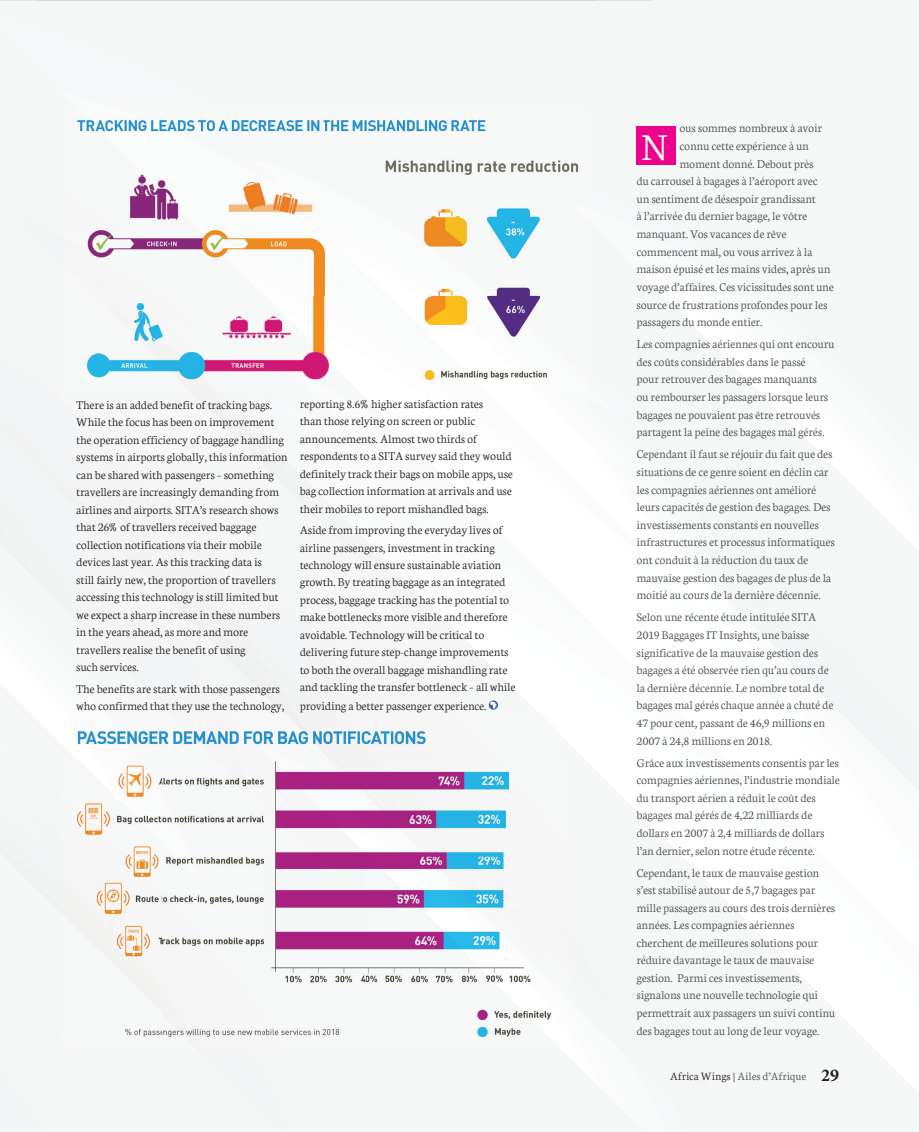
<style>
.page{position:relative;width:919px;height:1132px;background:#fff}
.page>*{position:absolute;margin:0;border:0;box-sizing:border-box;transform-origin:0 0}
.t1{font:300 40.5px "Neuton";color:#fff}
.t2{font:300 12.75px/17.5px "Neuton";letter-spacing:-.01em;color:#4b4c4d}
.t3{font:300 12.75px/17.5px "Neuton";letter-spacing:-.01em;color:#231f20}
.t4{font:300 12px "Neuton";color:#4b4c4d}
.s1{color:#231f20}
.s2{font-family:"Minion Pro";font-weight:700;font-size:18px;color:#231f20}
</style>
<div class="page">
<img style="left:0;top:0;width:918px;height:1131px">
<img style="left:65px;top:107px;width:522px;height:285px">
<img style="left:61px;top:761px;width:508px;height:288px">
<img style="left:72px;top:711px;width:488px;height:46px">
<img style="left:76px;top:711px;width:208px;height:1px">
<div style="left:636px;top:126px;width:40px;height:38px;background:#ed028c"></div>
<svg style="left:488px;top:700px;width:10px;height:9px"></svg>
<svg style="left:490px;top:701px;width:6px;height:7px"></svg>
<p class="t3" style="left:76px;top:395px;width:213px">There is an added benefit of tracking bags.<br>While the focus has been on improvement the operation efficiency of baggage handling systems in airports globally, this information can be shared with passengers – something travellers are increasingly demanding from airlines and airports. SITA’s research shows that 26%of travellers received baggage collection notifications via their mobile devices last year. As this tracking data is<br>still fairly new, the proportion of travellers accessing this technology is still limited but we expect a sharp increase in these numbers in the years ahead, as more and more travellers realise the benefit of using<br>such services.</p>
<p class="t3" style="left:76px;top:678px;width:209px">The benefits are stark with those passengers who confirmed that they use the technology,</p>
<p class="t3" style="left:300px;top:394px;width:215px">reporting 8.6%higher satisfaction rates<br>than those relying on screen or public announcements. Almost two thirds of respondents to a SITA survey said they would definitely track their bags on mobile apps, use bag collection information at arrivals and use their mobiles to report mishandled bags.</p>
<p class="t3" style="left:300px;top:520px;width:217px">Aside from improving the everyday lives of airline passengers, investment in tracking technology will ensure sustainable aviation growth. By treating baggage as an integrated process, baggage tracking has the potential to make bottlenecks more visible and therefore avoidable. Technology will be critical to delivering future step-change improvements to both the overall baggage mishandling rate and tackling the transfer bottleneck – all while</p>
<p class="t3" style="left:300px;top:695px;width:188px">providing a better passenger experience.</p>
<p class="t2" style="left:679px;top:119px;width:144px">ous sommes nombreux à avoir</p>
<p class="t2" style="left:679px;top:136px;width:131px">connu cette expérience à un</p>
<p class="t2" style="left:679px;top:154px;width:135px">moment donné. Debout près</p>
<p class="t2" style="left:636px;top:171px;width:183px">du carrousel à bagages à l’aéroport avec</p>
<p class="t2" style="left:636px;top:189px;width:181px">un sentiment de désespoir grandissant</p>
<p class="t2" style="left:636px;top:207px;width:172px">à l’arrivée du dernier bagage, le vôtre</p>
<p class="t2" style="left:636px;top:224px;width:151px">manquant. Vos vacances de rêve</p>
<p class="t2" style="left:636px;top:242px;width:177px">commencent mal, ou vous arrivez à la</p>
<p class="t2" style="left:636px;top:259px;width:195px">maison épuisé et les mains vides, après un</p>
<p class="t2" style="left:636px;top:277px;width:199px">voyage d’affaires. Ces vicissitudes sont une</p>
<p class="t2" style="left:636px;top:295px;width:192px">source de frustrations profondes pour les</p>
<p class="t2" style="left:636px;top:312px;width:127px">passagers du monde entier.</p>
<p class="t2" style="left:636px;top:334px;width:199px">Les compagnies aériennes qui ont encouru des coûts considérables dans le passé<br>pour retrouver des bagages manquants<br>ou rembourser les passagers lorsque leurs bagages ne pouvaient pas être retrouvés partagent la peine des bagages mal gérés.</p>
<p class="t2" style="left:636px;top:444px;width:200px">Cependant il faut se réjouir du fait que des situations de ce genre soient en déclin car les compagnies aériennes ont amélioré leurs capacités de gestion des bagages. Des investissements constants en nouvelles infrastructures et processus informatiques ont conduit à la réduction du taux de mauvaise gestion des bagages de plus de la moitié au cours de la dernière décennie.</p>
<p class="t2" style="left:636px;top:607px;width:198px">Selon une récente étude intitulée SITA 2019 Baggages IT Insights, une baisse significative de la mauvaise gestion des bagages a été observée rien qu’au cours de la dernière décennie. Le nombre total de bagages mal gérés chaque année a chuté de 47 pour cent, passant de 46,9 millions en 2007 à 24,8 millions en 2018.</p>
<p class="t2" style="left:636px;top:752px;width:205px">Grâce aux investissements consentis par les compagnies aériennes, l’industrie mondiale du transport aérien a réduit le coût des bagages mal gérés de 4,22 milliards de dollars en 2007 à 2,4 milliards de dollars l’an dernier, selon notre étude récente.</p>
<p class="t2" style="left:636px;top:862px;width:200px">Cependant, le taux de mauvaise gestion s’est stabilisé autour de 5,7 bagages par mille passagers au cours des trois dernières années. Les compagnies aériennes cherchent de meilleures solutions pour réduire davantage le taux de mauvaise gestion. Parmi ces investissements, signalons une nouvelle technologie qui permettrait aux passagers un suivi continu des bagages tout au long de leur voyage.</p>
<h1 class="t1" style="left:640px;top:121px;width:29px">N</h1>
<p class="t4" style="left:670px;top:1068px;width:170px"><span class="s1">Africa Wings |</span> Ailes d’Afrique <span class="s2">29</span></p>
</div>
